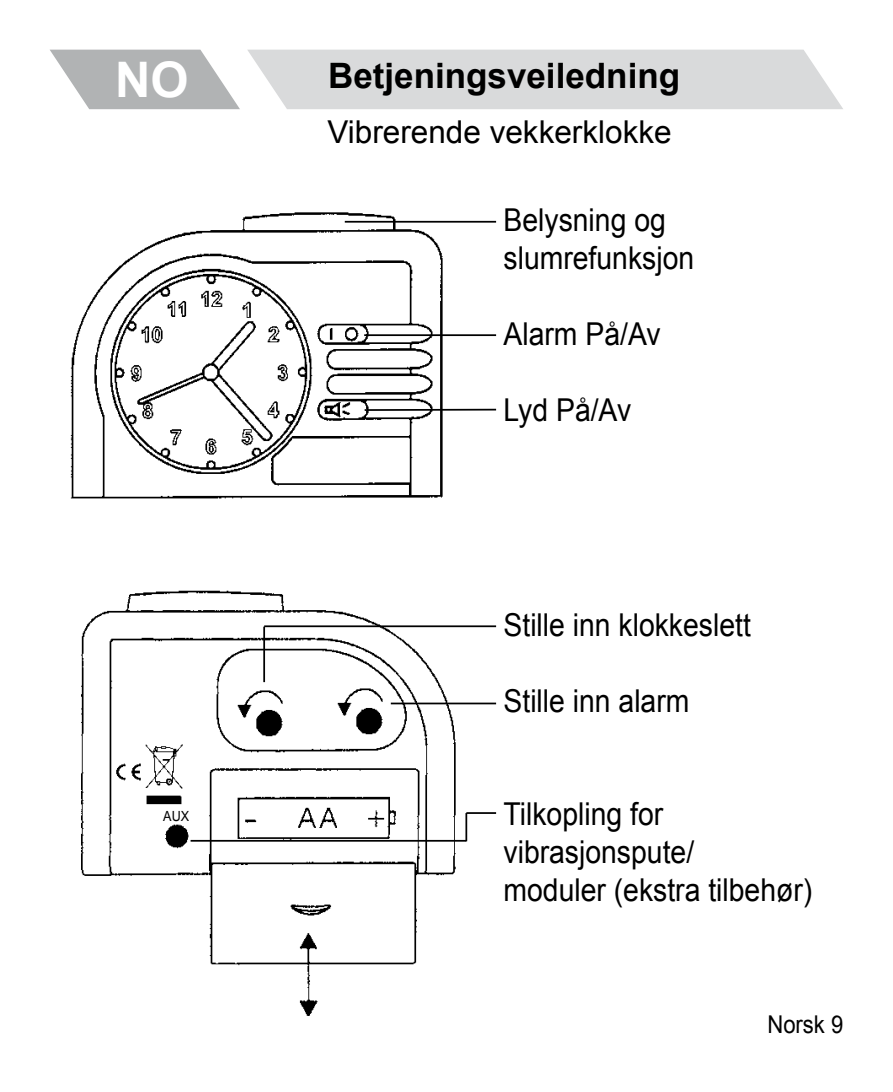
<style>
.page{position:relative;width:893px;height:1092px;background:#fff}
.page>*{position:absolute;margin:0;border:0;box-sizing:border-box;transform-origin:0 0}
.t1{font:700 49px "Arial";color:#fff}
.t2{font:700 35px "Arial";color:#000}
.t3{font:31.5px/37.8px "Arial";color:#000;scale:.9 1}
.t4{font:31.5px "Arial";color:#000}
.t5{font:24.5px "Arial";color:#000;scale:.9 1}
.t6{font:14px "Arial";color:#000;scale:.9 1}
</style>
<div class="page">
<svg style="left:50px;top:49px;width:793px;height:61px;background:#d6d7d8"></svg>
<img style="left:70px;top:212px;width:396px;height:287px">
<img style="left:81px;top:590px;width:385px;height:424px">
<div style="left:250px;top:679px;width:69px;height:60px;background:#fff"></div>
<img style="left:235px;top:685px;width:52px;height:53px">
<img style="left:335px;top:684px;width:52px;height:53px">
<img style="left:144px;top:742px;width:39px;height:62px">
<img style="left:115px;top:762px;width:27px;height:19px">
<hr style="left:345px;top:221px;width:151px;height:1px;background:#000">
<hr style="left:365px;top:409px;width:131px;height:2px;background:#000">
<hr style="left:364px;top:334px;width:132px;height:2px;background:#000">
<hr style="left:263px;top:626px;width:2px;height:56px;background:#000">
<hr style="left:264px;top:625px;width:232px;height:2px;background:#000">
<hr style="left:191px;top:839px;width:275px;height:2px;background:#000">
<hr style="left:391px;top:702px;width:105px;height:2px;background:#000">
<hr style="left:465px;top:813px;width:2px;height:28px;background:#000">
<hr style="left:466px;top:812px;width:30px;height:1px;background:#000">
<h1 class="t1" style="left:115px;top:47px;width:75px">NO</h1>
<p class="t2" style="left:328px;top:53px;width:354px">Betjeningsveiledning</p>
<p class="t4" style="left:327px;top:111px;width:346px">Vibrerende vekkerklokke</p>
<p class="t3" style="left:504px;top:202px;width:213px">Belysning og slumrefunksjon</p>
<p class="t3" style="left:504px;top:315px;width:176px">Alarm På/Av</p>
<p class="t3" style="left:504px;top:391px;width:143px">Lyd På/Av</p>
<p class="t3" style="left:504px;top:606px;width:276px">Stille inn klokkeslett</p>
<p class="t6" style="left:163px;top:806px;width:30px">AUX</p>
<p class="t3" style="left:504px;top:682px;width:208px">Stille inn alarm</p>
<p class="t3" style="left:504px;top:795px;width:345px">Tilkopling for vibrasjonspute/<br>moduler (ekstra tilbehør)</p>
<p class="t5" style="left:767px;top:1008px;width:86px">Norsk 9</p>
</div>
